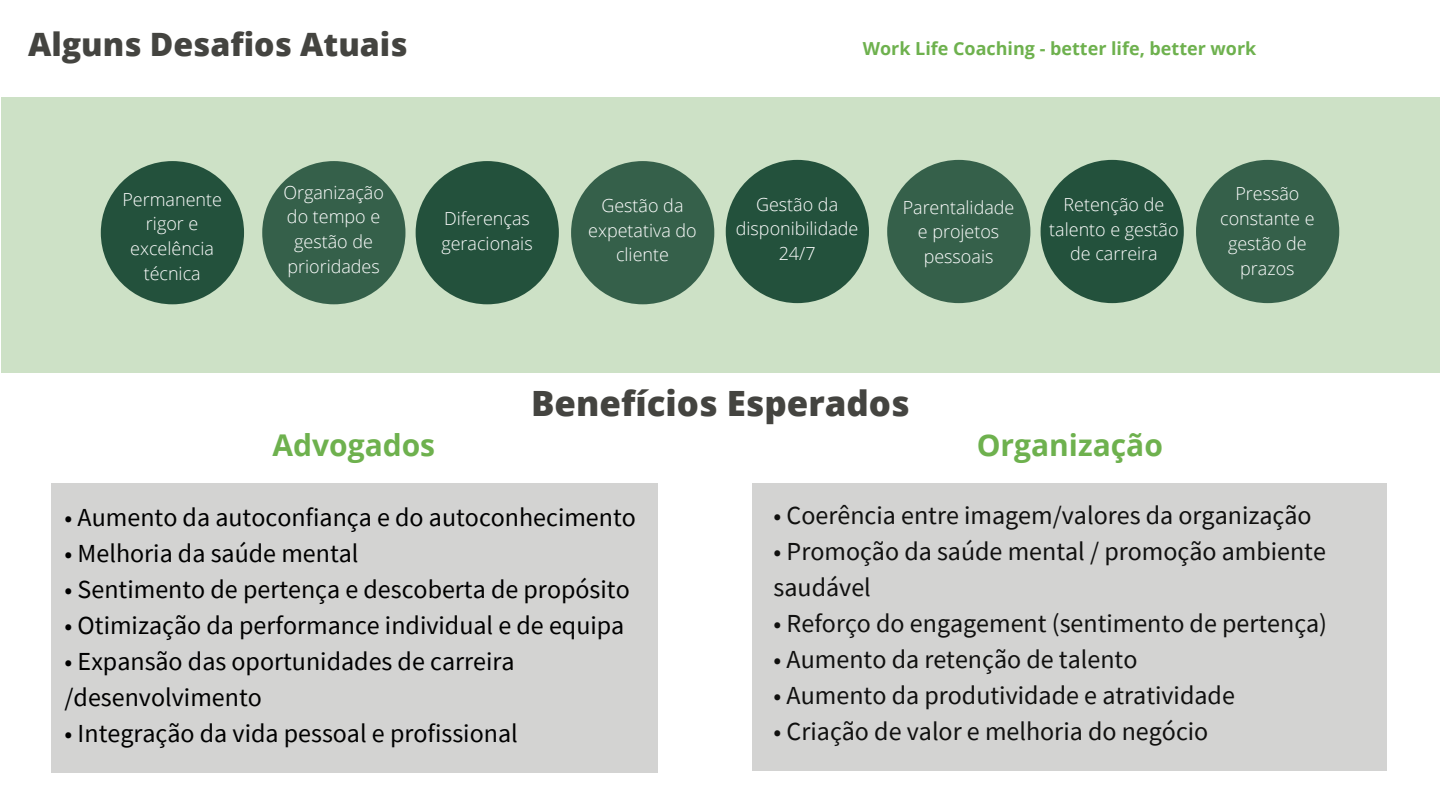
<style>
.page{position:relative;width:1440px;height:810px;background:#fff}
.page>*{position:absolute;margin:0;border:0;box-sizing:border-box;transform-origin:0 0}
.t1{font:800 34.9px "Open Sans";color:#444440}
.t2{font:800 32.2px "Open Sans";color:#444440}
.t3{font:700 30px "Open Sans";color:#6eb14e}
.t4{font:26px/36px "Source Sans Pro";color:#000}
.t5{font:300 18px/24.7px "Open Sans";color:#fff;text-align:center}
.t6{font:700 18px "Open Sans";color:#6eb14e}
</style>
<div class="page">
<div style="left:1px;top:97px;width:1439px;height:276px;background:#cde1c6"></div>
<div style="left:101px;top:161px;width:143px;height:143px;background:#23513c;border-radius:50%"></div>
<div style="left:262px;top:161px;width:143px;height:143px;background:#35604a;border-radius:50%"></div>
<div style="left:416px;top:161px;width:143px;height:143px;background:#23513c;border-radius:50%"></div>
<div style="left:571px;top:161px;width:143px;height:143px;background:#35604a;border-radius:50%"></div>
<div style="left:726px;top:160px;width:143px;height:143px;background:#23513c;border-radius:50%"></div>
<div style="left:887px;top:160px;width:143px;height:143px;background:#35604a;border-radius:50%"></div>
<div style="left:1041px;top:160px;width:143px;height:143px;background:#23513c;border-radius:50%"></div>
<div style="left:1196px;top:160px;width:143px;height:143px;background:#35604a;border-radius:50%"></div>
<div style="left:51px;top:483px;width:606px;height:290px;background:#d3d3d2"></div>
<div style="left:753px;top:483px;width:634px;height:288px;background:#d3d3d2"></div>
<p class="t2" style="left:28px;top:22px;width:381px">Alguns Desafios Atuais</p>
<p class="t6" style="left:863px;top:36px;width:395px">Work Life Coaching - better life, better work</p>
<p class="t5" style="left:122px;top:186px;width:101px">Permanente rigor e excelência técnica</p>
<p class="t5" style="left:283px;top:179px;width:102px">Organização do tempo e gestão de prioridades</p>
<p class="t5" style="left:441px;top:206px;width:93px;text-align:left">Diferenças geracionais</p>
<p class="t5" style="left:588px;top:193px;width:110px">Gestão da expetativa do cliente</p>
<p class="t5" style="left:736px;top:191px;width:124px">Gestão da disponibilidade<br>24/7</p>
<p class="t5" style="left:903px;top:194px;width:113px">Parentalidade e projetos pessoais</p>
<p class="t5" style="left:1049px;top:192px;width:131px">Retenção de talento e gestão de carreira</p>
<p class="t5" style="left:1220px;top:181px;width:96px">Pressão constante e gestão de prazos</p>
<p class="t1" style="left:531px;top:379px;width:380px">Benefícios Esperados</p>
<p class="t3" style="left:273px;top:424px;width:164px">Advogados</p>
<p class="t4" style="left:65px;top:499px;width:573px">• Aumento da autoconfiança e do autoconhecimento</p>
<p class="t4" style="left:65px;top:535px;width:295px">• Melhoria da saúde mental</p>
<p class="t4" style="left:65px;top:571px;width:567px">• Sentimento de pertença e descoberta de propósito</p>
<p class="t4" style="left:65px;top:607px;width:561px">• Otimização da performance individual e de equipa</p>
<p class="t4" style="left:65px;top:643px;width:452px">• Expansão das oportunidades de carreira /desenvolvimento</p>
<p class="t4" style="left:65px;top:715px;width:455px">• Integração da vida pessoal e profissional</p>
<p class="t3" style="left:977px;top:424px;width:188px">Organização</p>
<p class="t4" style="left:774px;top:496px;width:540px">• Coerência entre imagem/valores da organização</p>
<p class="t4" style="left:774px;top:532px;width:554px">• Promoção da saúde mental / promoção ambiente saudável</p>
<p class="t4" style="left:774px;top:604px;width:555px">• Reforço do engagement (sentimento de pertença)</p>
<p class="t4" style="left:774px;top:640px;width:365px">• Aumento da retenção de talento</p>
<p class="t4" style="left:774px;top:676px;width:463px">• Aumento da produtividade e atratividade</p>
<p class="t4" style="left:774px;top:712px;width:436px">• Criação de valor e melhoria do negócio</p>
</div>
